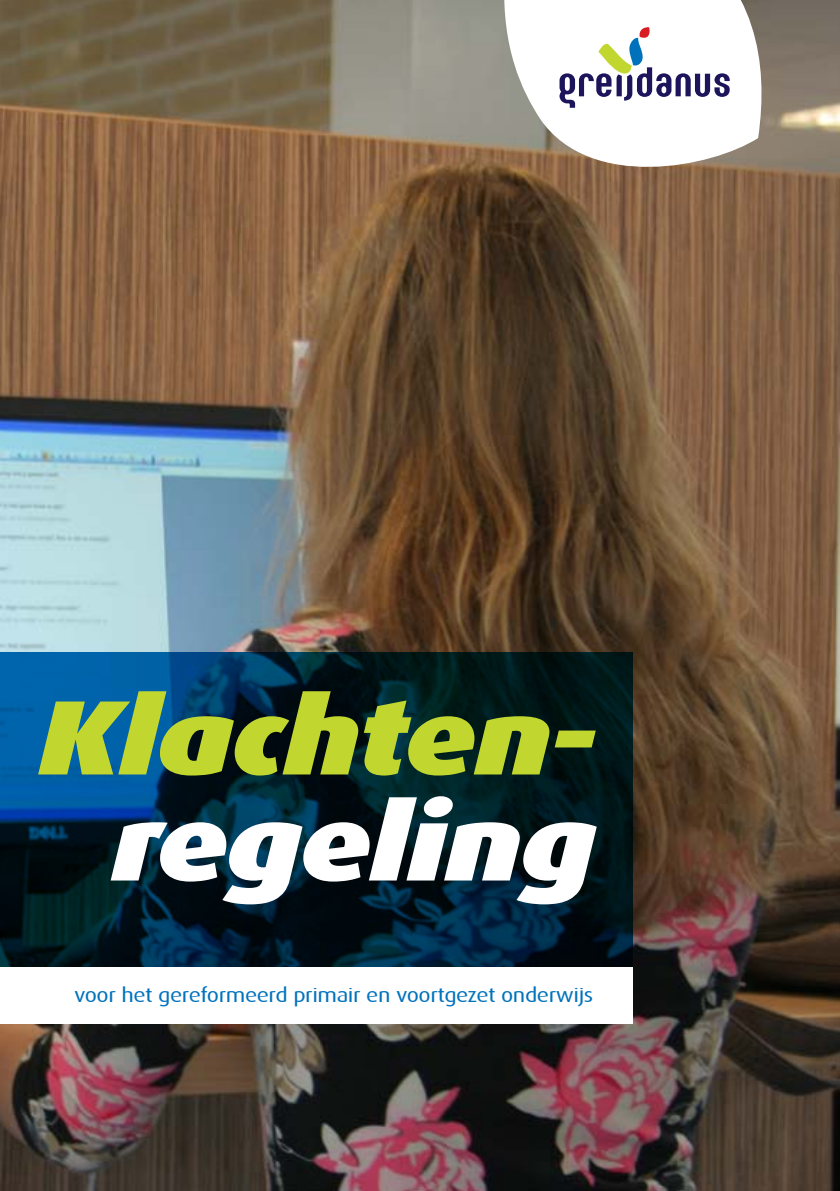
<style>
.page{position:relative;width:840px;height:1191px;background:#fff}
.page>*{position:absolute;margin:0;border:0;box-sizing:border-box;transform-origin:0 0}
.t1{font:italic 900 106px "Dax";letter-spacing:-.02em;color:#c1d72f;scale:1.17 1}
.t2{font:italic 900 106px "Dax";letter-spacing:-.02em;color:#fff;scale:1.17 1}
.t3{font:20px "Dax";letter-spacing:-.02em;color:#0072bc;scale:1.17 1}
</style>
<div class="page">
<img style="left:0;top:0;width:839px;height:1191px">
<svg style="left:0;top:651px;width:632px;height:316px;background:#002539"></svg>
<div style="left:0;top:967px;width:632px;height:57px;background:#fff"></div>
<svg style="left:502px;top:0;width:267px;height:191px"></svg>
<svg style="left:559px;top:27px;width:170px;height:81px"></svg>
<h1 class="t1" style="left:38px;top:676px;width:478px">Klachten-</h1>
<h1 class="t2" style="left:111px;top:782px;width:416px">regeling</h1>
<p class="t3" style="left:74px;top:984px;width:445px">voor het gereformeerd primair en voortgezet onderwijs</p>
</div>
